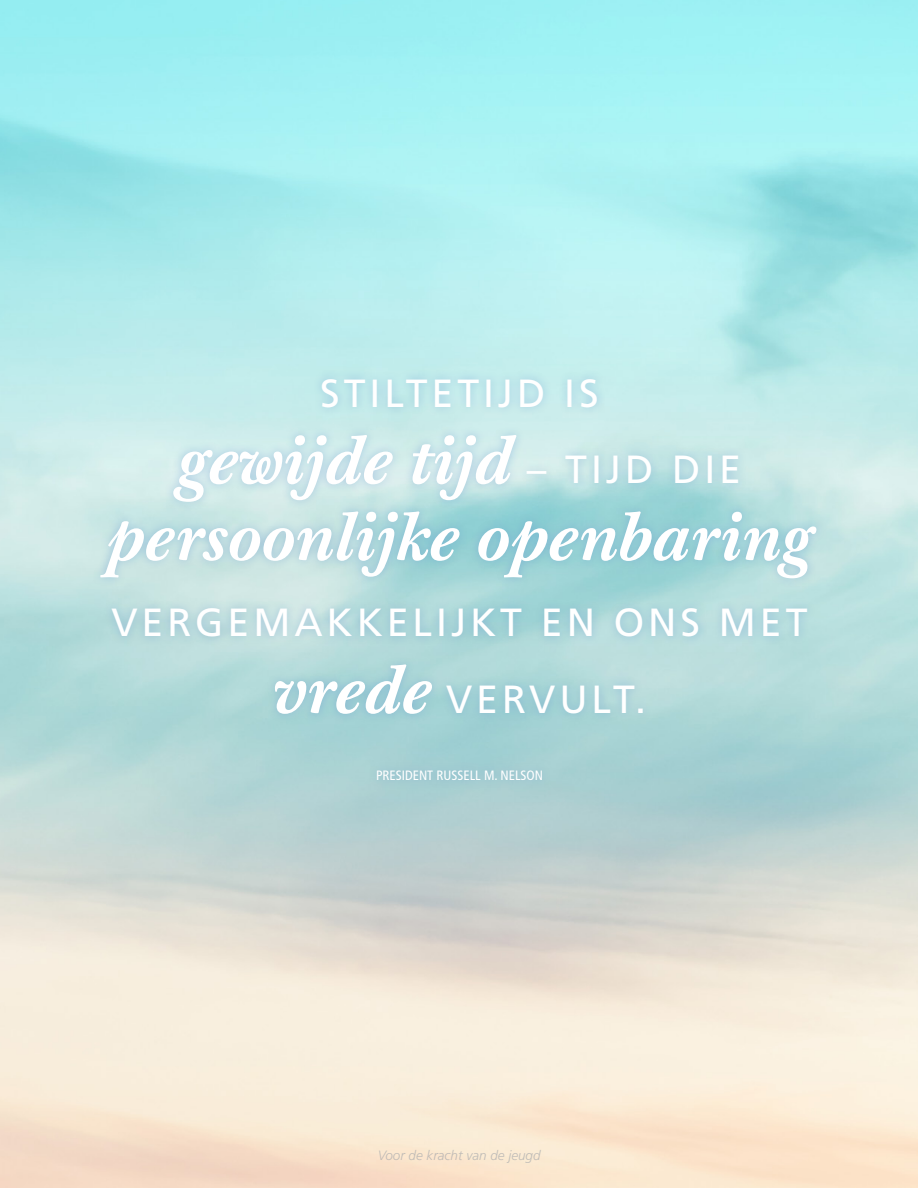
<style>
.page{position:relative;width:918px;height:1188px;background:#fff}
.page>*{position:absolute;margin:0;border:0;box-sizing:border-box;transform-origin:0 0}
.Nelson_Quote3{font:italic 700 65.1px/76.5px "Mc Kaylds Lat";color:#fff;text-align:center}
.Nelson_Quote3-2{font:39.3px/76.5px "Frutigerlds Lat";letter-spacing:.1em;color:#fff;text-align:center}
.Nelson_Quote3_Citati{font:condensed 13.5px "Frutigerlds Lat";color:#fff}
.t1{font:italic 300 13.5px "Frutigerlds Lat";color:#a7a9ac}
.s1{font-family:"Frutigerlds Lat";font-weight:400;font-style:normal;font-size:39.3px}
.s2{font-family:"Mc Kaylds Lat";font-weight:700;font-style:italic;font-size:65.1px}
</style>
<div class="page">
<div style="left:91px;top:370px;width:735px;height:420px;background:#6999d1;opacity:.46"></div>
<p class="Nelson_Quote3-2" style="left:320px;top:354px;width:280px">STILTETIJD IS</p>
<p class="Nelson_Quote3" style="left:107px;top:424px;width:707px">gewijde tijd <span class="s1">– TIJD DIE </span>persoonlijke openbaring</p>
<p class="Nelson_Quote3-2" style="left:112px;top:584px;width:698px">VERGEMAKKELIJKT EN ONS MET <span class="s2">vrede</span> VERVULT.</p>
<p class="Nelson_Quote3_Citati" style="left:376px;top:765px;width:168px">PRESIDENT RUSSELL M. NELSON</p>
<p class="t1" style="left:377px;top:1145px;width:165px">Voor de kracht van de jeugd</p>
</div>
